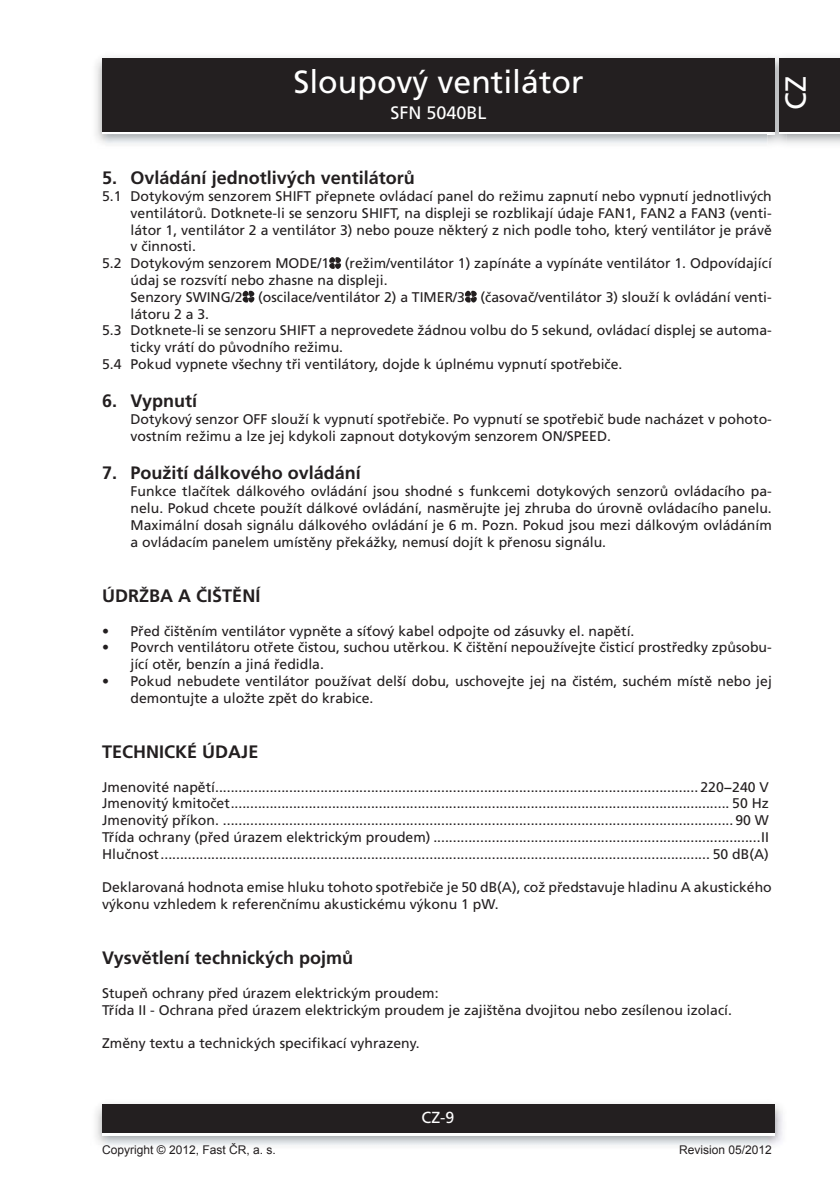
<style>
.page{position:relative;width:840px;height:1191px;background:#fff}
.page>*{position:absolute;margin:0;border:0;box-sizing:border-box;transform-origin:0 0}
.t1{font:32px "Frutiger CE";color:#fff}
.t2{font:29px "Frutiger CE";color:#fff}
.t3{font:700 18px "Frutiger CE";color:#231f20}
.t4{font:18px "Frutiger CE";color:#fff}
.t5{font:16px "Frutiger CE";color:#fff}
.t6{font:14px/16.8px "Frutiger CE";color:#231f20}
.t7{font:12px "Arial";color:#231f20}
</style>
<div class="page">
<div style="left:102px;top:61px;width:672px;height:73px;background:linear-gradient(to right,#231f20,#231f20)"></div>
<div style="left:102px;top:58px;width:672px;height:73px;background:#231f20"></div>
<img style="left:96px;top:1104px;width:687px;height:41px">
<div style="left:102px;top:1107px;width:672px;height:28px;background:linear-gradient(to right,#fff,#fff)"></div>
<div style="left:102px;top:1104px;width:672px;height:28px;background:#231f20"></div>
<img style="left:767px;top:54px;width:18px;height:93px">
<svg style="left:767px;top:131px;width:7px;height:3px"></svg>
<img style="left:767px;top:58px;width:7px;height:3px">
<img style="left:767px;top:61px;width:7px;height:70px">
<div style="left:778px;top:61px;width:61px;height:73px;background:linear-gradient(to right,#231f20,#231f20)"></div>
<div style="left:778px;top:58px;width:61px;height:73px;background:#231f20"></div>
<svg style="left:329px;top:257px;width:12px;height:12px"></svg>
<svg style="left:242px;top:291px;width:12px;height:11px"></svg>
<svg style="left:465px;top:291px;width:11px;height:11px"></svg>
<h1 class="t1" style="left:293px;top:67px;width:291px">Sloupový ventilátor</h1>
<p class="t4" style="left:390px;top:104px;width:98px">SFN 5040BL</p>
<h2 class="t2" style="left:781px;top:110px;width:35px;rotate:-90deg">CZ</h2>
<p class="t3" style="left:102px;top:169px;width:314px">5. Ovládání jednotlivých ventilátorů</p>
<p class="t6" style="left:102px;top:188px;width:670px">5.1 Dotykovým senzorem SHIFT přepnete ovládací panel do režimu zapnutí nebo vypnutí jednotlivých</p>
<p class="t6" style="left:130px;top:205px;width:642px">ventilátorů. Dotknete-li se senzoru SHIFT, na displeji se rozblikají údaje FAN1, FAN2 a FAN3 (venti-</p>
<p class="t6" style="left:130px;top:222px;width:642px">látor 1, ventilátor 2 a ventilátor 3) nebo pouze některý z nich podle toho, který ventilátor je právě</p>
<p class="t6" style="left:130px;top:239px;width:67px">v činnosti.</p>
<p class="t6" style="left:102px;top:256px;width:670px">5.2 Dotykovým senzorem MODE/1 (režim/ventilátor 1) zapínáte a vypínáte ventilátor 1. Odpovídající</p>
<p class="t6" style="left:130px;top:272px;width:258px">údaj se rozsvítí nebo zhasne na displeji.</p>
<p class="t6" style="left:130px;top:289px;width:642px">Senzory SWING/2 (oscilace/ventilátor 2) a TIMER/3 (časovač/ventilátor 3) slouží k ovládání venti-</p>
<p class="t6" style="left:130px;top:306px;width:80px">látoru 2 a 3.</p>
<p class="t6" style="left:102px;top:323px;width:670px">5.3 Dotknete-li se senzoru SHIFT a neprovedete žádnou volbu do 5 sekund, ovládací displej se automa-</p>
<p class="t6" style="left:130px;top:340px;width:214px">ticky vrátí do původního režimu.</p>
<p class="t6" style="left:102px;top:356px;width:521px">5.4 Pokud vypnete všechny tři ventilátory, dojde k úplnému vypnutí spotřebiče.</p>
<p class="t3" style="left:102px;top:392px;width:97px">6. Vypnutí</p>
<p class="t6" style="left:130px;top:412px;width:642px">Dotykový senzor OFF slouží k vypnutí spotřebiče. Po vypnutí se spotřebič bude nacházet v pohoto&shy;vostním režimu a lze jej kdykoli zapnout dotykovým senzorem ON/SPEED.</p>
<p class="t3" style="left:102px;top:464px;width:260px">7. Použití dálkového ovládání</p>
<p class="t6" style="left:130px;top:484px;width:642px;text-align:justify">Funkce tlačítek dálkového ovládání jsou shodné s funkcemi dotykových senzorů ovládacího pa&shy;nelu. Pokud chcete použít dálkové ovládání, nasměrujte jej zhruba do úrovně ovládacího panelu.<br>Maximální dosah signálu dálkového ovládání je 6 m. Pozn. Pokud jsou mezi dálkovým ovládáním a ovládacím panelem umístěny překážky, nemusí dojít k přenosu signálu.</p>
<p class="t3" style="left:102px;top:587px;width:160px">ÚDRŽBA A ČIŠTĚNÍ</p>
<p class="t6" style="left:102px;top:623px;width:533px">• Před čištěním ventilátor vypněte a síťový kabel odpojte od zásuvky el. napětí.</p>
<p class="t6" style="left:130px;top:640px;width:642px;text-indent:-28px">• Povrch ventilátoru otřete čistou, suchou utěrkou. K čištění nepoužívejte čisticí prostředky způsobu&shy;jící otěr, benzín a jiná ředidla.</p>
<p class="t6" style="left:130px;top:673px;width:642px;text-indent:-28px">• Pokud nebudete ventilátor používat delší dobu, uschovejte jej na čistém, suchém místě nebo jej demontujte a uložte zpět do krabice.</p>
<p class="t3" style="left:102px;top:743px;width:158px">TECHNICKÉ ÚDAJE</p>
<p class="t6" style="left:102px;top:779px;width:668px;text-align:justify">Jmenovité napětí ............................................................................................................................ 220−240 V Jmenovitý kmitočet ................................................................................................................................ 50 Hz Jmenovitý příkon. ................................................................................................................................... 90 W Třída ochrany (před úrazem elektrickým proudem) ....................................................................................II Hlučnost ............................................................................................................................................. 50 dB(A)</p>
<p class="t6" style="left:102px;top:880px;width:670px">Deklarovaná hodnota emise hluku tohoto spotřebiče je 50 dB(A), což představuje hladinu A akustického výkonu vzhledem k referenčnímu akustickému výkonu 1 pW.</p>
<p class="t3" style="left:102px;top:949px;width:252px">Vysvětlení technických pojmů</p>
<p class="t6" style="left:102px;top:985px;width:631px">Stupeň ochrany před úrazem elektrickým proudem:<br>Třída II - Ochrana před úrazem elektrickým proudem je zajištěna dvojitou nebo zesílenou izolací.</p>
<p class="t6" style="left:102px;top:1036px;width:319px">Změny textu a technických specifikací vyhrazeny.</p>
<p class="t5" style="left:421px;top:1110px;width:34px">CZ-9</p>
<p class="t7" style="left:102px;top:1143px;width:175px">Copyright © 2012, Fast ČR, a. s.</p>
<p class="t7" style="left:678px;top:1143px;width:94px">Revision 05/2012</p>
</div>
